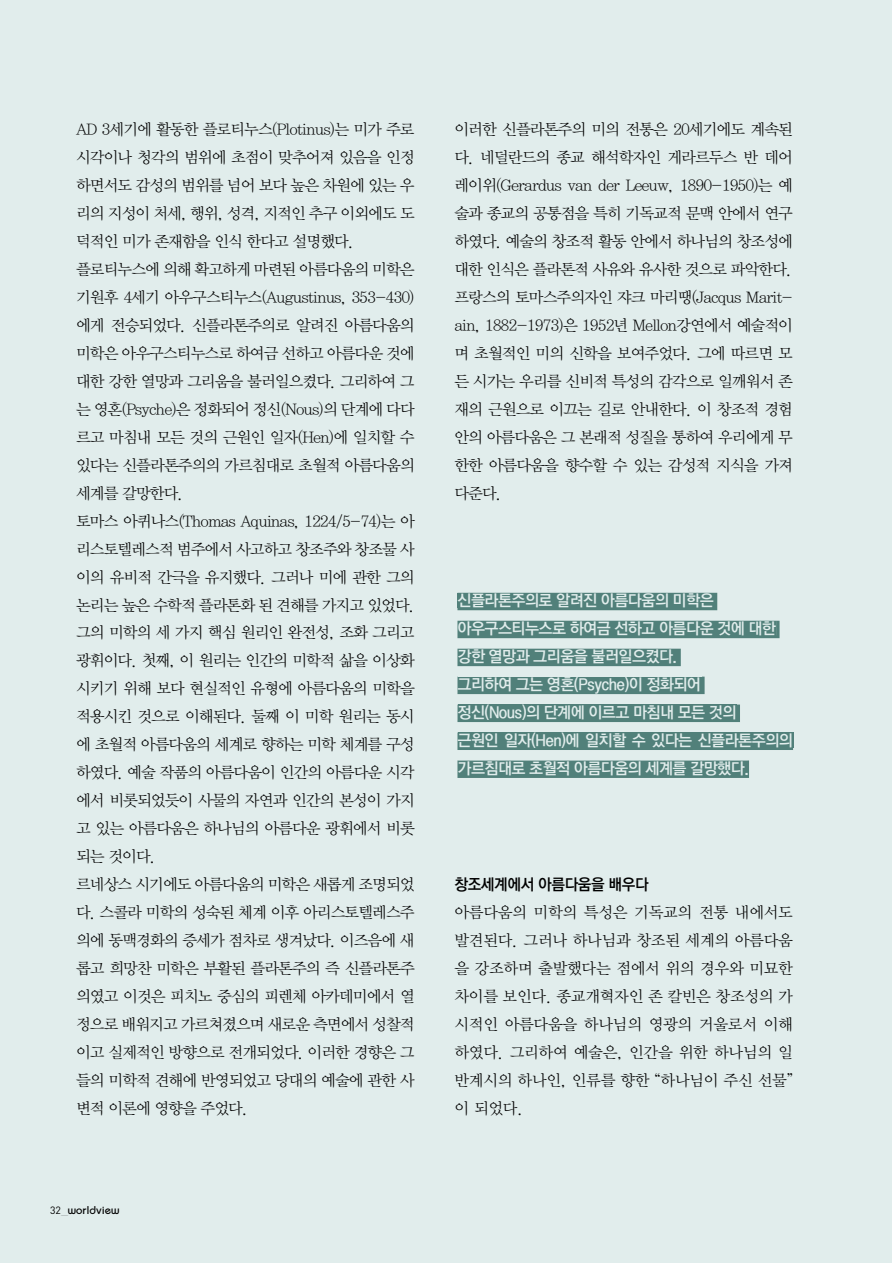
<style>
.page{position:relative;width:893px;height:1263px;background:#fff}
.page>*{position:absolute;margin:0;border:0;box-sizing:border-box;transform-origin:0 0}
.t1{font:15.75px/27.9px "YDVY Mj O Std 32 KS Cms UHC H";letter-spacing:-.06em;color:#000;text-align:justify}
.t2{font:15.75px/27.9px "YDVYGO Std 54 KS Cms UHC H";letter-spacing:-.04em;color:#e1edec}
.t3{font:15.75px "YDVYGO Std 54 KS Cms UHC H";letter-spacing:-.03em;color:#000}
.t4{font:500 10.5px "Bauhaus";color:#000}
.s1{font-family:"DIN";font-weight:400}
</style>
<div class="page">
<div style="left:1px;top:0;width:891px;height:1263px;background:#e1edec"></div>
<svg style="left:457px;top:593px;width:260px;height:17px"></svg>
<svg style="left:457px;top:621px;width:322px;height:17px"></svg>
<svg style="left:457px;top:649px;width:224px;height:17px"></svg>
<svg style="left:457px;top:705px;width:283px;height:17px"></svg>
<svg style="left:457px;top:733px;width:336px;height:17px"></svg>
<svg style="left:457px;top:760px;width:292px;height:18px"></svg>
<div style="left:458px;top:593px;width:256px;height:14px;background:#51807a"></div>
<div style="left:458px;top:621px;width:318px;height:14px;background:#51807a"></div>
<div style="left:458px;top:649px;width:219px;height:15px;background:#51807a"></div>
<div style="left:458px;top:677px;width:243px;height:17px;background:#51807a"></div>
<div style="left:458px;top:705px;width:278px;height:15px;background:#51807a"></div>
<div style="left:458px;top:733px;width:335px;height:15px;background:#51807a"></div>
<div style="left:458px;top:761px;width:289px;height:14px;background:#51807a"></div>
<p class="t1" style="left:76px;top:117px;width:340px;text-align:left">AD 3세기에 활동한 플로티누스(Plotinus)는 미가 주로 시각이나 청각의 범위에 초점이 맞추어져 있음을 인정 하면서도 감성의 범위를 넘어 보다 높은 차원에 있는 우 리의 지성이 처세, 행위, 성격, 지적인 추구 이외에도 도 덕적인 미가 존재함을 인식 한다고 설명했다. 플로티누스에 의해 확고하게 마련된 아름다움의 미학은 기원후 4세기 아우구스티누스(Augustinus, 353-430) 에게 전승되었다. 신플라톤주의로 알려진 아름다움의 미학은 아우구스티누스로 하여금 선하고 아름다운 것에 대한 강한 열망과 그리움을 불러일으켰다. 그리하여 그 는 영혼(Psyche)은 정화되어 정신(Nous)의 단계에 다다 르고 마침내 모든 것의 근원인 일자(Hen)에 일치할 수 있다는 신플라톤주의의 가르침대로 초월적 아름다움의 세계를 갈망한다.<br>토마스 아퀴나스(Thomas Aquinas, 1224/5-74)는 아 리스토텔레스적 범주에서 사고하고 창조주와 창조물 사 이의 유비적 간극을 유지했다. 그러나 미에 관한 그의 논리는 높은 수학적 플라톤화 된 견해를 가지고 있었다. 그의 미학의 세 가지 핵심 원리인 완전성, 조화 그리고 광휘이다. 첫째, 이 원리는 인간의 미학적 삶을 이상화 시키기 위해 보다 현실적인 유형에 아름다움의 미학을 적용시킨 것으로 이해된다. 둘째 이 미학 원리는 동시 에 초월적 아름다움의 세계로 향하는 미학 체계를 구성 하였다. 예술 작품의 아름다움이 인간의 아름다운 시각 에서 비롯되었듯이 사물의 자연과 인간의 본성이 가지 고 있는 아름다움은 하나님의 아름다운 광휘에서 비롯 되는 것이다.<br>르네상스 시기에도 아름다움의 미학은 새롭게 조명되었 다. 스콜라 미학의 성숙된 체계 이후 아리스토텔레스주 의에 동맥경화의 증세가 점차로 생겨났다. 이즈음에 새 롭고 희망찬 미학은 부활된 플라톤주의 즉 신플라톤주 의였고 이것은 피치노 중심의 피렌체 아카데미에서 열 정으로 배워지고 가르쳐졌으며 새로운 측면에서 성찰적 이고 실제적인 방향으로 전개되었다. 이러한 경향은 그 들의 미학적 견해에 반영되었고 당대의 예술에 관한 사 변적 이론에 영향을 주었다.</p>
<p class="t1" style="left:454px;top:117px;width:340px">이러한 신플라톤주의 미의 전통은 20세기에도 계속된 다. 네덜란드의 종교 해석학자인 게라르두스 반 데어 레이위(Gerardus van der Leeuw, 1890-1950)는 예 술과 종교의 공통점을 특히 기독교적 문맥 안에서 연구 하였다. 예술의 창조적 활동 안에서 하나님의 창조성에 대한 인식은 플라톤적 사유와 유사한 것으로 파악한다. 프랑스의 토마스주의자인 쟈크 마리땡(Jacqus Marit&shy;ain, 1882-1973)은 1952년 Mellon강연에서 예술적이 며 초월적인 미의 신학을 보여주었다. 그에 따르면 모 든 시가는 우리를 신비적 특성의 감각으로 일깨워서 존 재의 근원으로 이끄는 길로 안내한다. 이 창조적 경험 안의 아름다움은 그 본래적 성질을 통하여 우리에게 무 한한 아름다움을 향수할 수 있는 감성적 지식을 가져 다준다.</p>
<p class="t2" style="left:457px;top:587px;width:320px">신플라톤주의로 알려진 아름다움의 미학은 아우구스티누스로 하여금 선하고 아름다운 것에 대한 강한 열망과 그리움을 불러일으켰다.<br>그리하여 그는 영혼(Psyche)이 정화되어<br>정신(Nous 의 단계에 이르고 마침내 모든 것의</p>
<p class="t2" style="left:457px;top:699px;width:337px;text-indent:64px">)<br>근원인 일자(Hen 에 일치할 수 있다는 신플라톤주의의</p>
<p class="t2" style="left:457px;top:727px;width:293px;text-indent:104px">)<br>가르침대로 초월적 아름다움의 세계를 갈망했다.</p>
<p class="t3" style="left:454px;top:877px;width:196px">창조세계에서 아름다움을 배우다</p>
<p class="t1" style="left:454px;top:899px;width:340px">아름다움의 미학의 특성은 기독교의 전통 내에서도 발견된다. 그러나 하나님과 창조된 세계의 아름다움 을 강조하며 출발했다는 점에서 위의 경우와 미묘한 차이를 보인다. 종교개혁자인 존 칼빈은 창조성의 가 시적인 아름다움을 하나님의 영광의 거울로서 이해 하였다. 그리하여 예술은, 인간을 위한 하나님의 일 반계시의 하나인, 인류를 향한 “하나님이 주신 선물” 이 되었다.</p>
<p class="t4" style="left:50px;top:1204px;width:71px"><span class="s1">32</span>_worldview</p>
</div>
